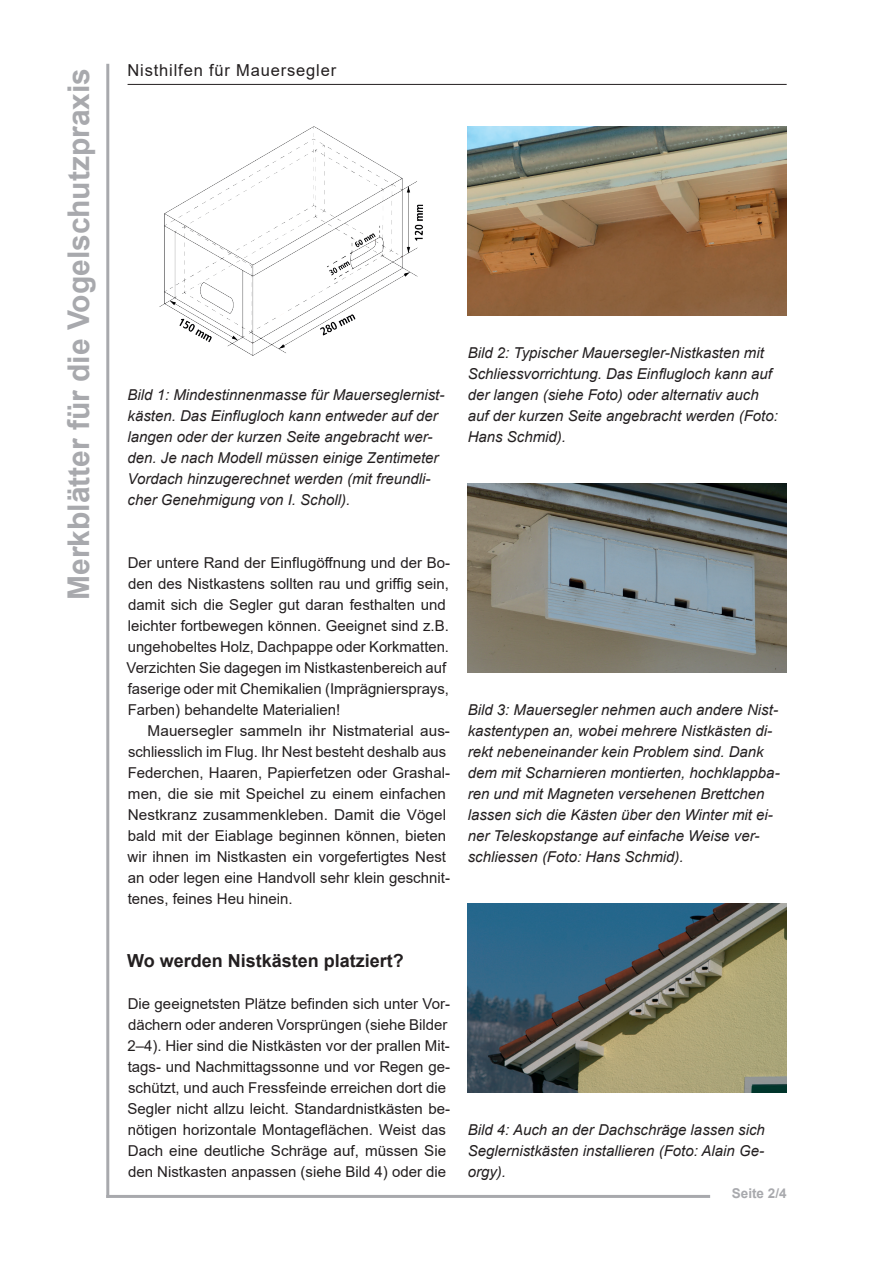
<style>
.page{position:relative;width:893px;height:1263px;background:#fff}
.page>*{position:absolute;margin:0;border:0;box-sizing:border-box;transform-origin:0 0}
.t1{font:700 30px "Arial";color:#a8a9ad}
.t2{font:700 18px "Arial";color:#231f20}
.t3{font:16.5px "Arial";letter-spacing:.05em;color:#231f20}
.t4{font:15px/21px "Arial";color:#231f20}
.t5{font:italic 15px/21px "Arial";color:#231f20}
.t6{font:700 13.5px "Arial";color:#a8a9ad}
</style>
<div class="page">
<hr style="left:128px;top:84px;width:659px;height:1px;background:#231f20">
<hr style="left:106px;top:1195px;width:604px;height:3px;background:#a8a9ad">
<hr style="left:106px;top:64px;width:3px;height:1134px;background:#a8a9ad">
<img style="left:468px;top:127px;width:319px;height:189px">
<img style="left:468px;top:484px;width:319px;height:189px">
<img style="left:468px;top:904px;width:319px;height:189px">
<img style="left:159px;top:126px;width:264px;height:230px">
<h1 class="t1" style="left:58px;top:600px;width:533px;rotate:-90deg">Merkblätter für die Vogelschutzpraxis</h1>
<p class="t3" style="left:128px;top:59px;width:210px">Nisthilfen für Mauersegler</p>
<p class="t5" style="left:128px;top:384px;width:318px">Bild 1: Mindestinnenmasse für Mauerseglernist&shy;kästen. Das Einflugloch kann entweder auf der langen oder der kurzen Seite angebracht wer&shy;den. Je nach Modell müssen einige Zentimeter Vordach hinzugerechnet werden (mit freundli&shy;cher Genehmigung von I. Scholl).</p>
<p class="t5" style="left:468px;top:342px;width:312px">Bild 2: Typischer Mauersegler-Nistkasten mit Schliessvorrichtung. Das Einflugloch kann auf der langen (siehe Foto) oder alternativ auch auf der kurzen Seite angebracht werden (Foto:<br>Hans Schmid).</p>
<p class="t4" style="left:127px;top:552px;width:325px">Der untere Rand der Einflugöffnung und der Bo&shy;den des Nistkastens sollten rau und griffig sein, damit sich die Segler gut daran festhalten und leichter fortbewegen können. Geeignet sind z.B. ungehobeltes Holz, Dachpappe oder Korkmatten.<br>Verzichten Sie dagegen im Nistkastenbereich auf faserige oder mit Chemikalien (Imprägniersprays, Farben) behandelte Materialien!</p>
<p class="t4" style="left:128px;top:720px;width:324px;text-indent:20px">Mauersegler sammeln ihr Nistmaterial aus&shy;schliesslich im Flug. Ihr Nest besteht deshalb aus Federchen, Haaren, Papierfetzen oder Grashal&shy;men, die sie mit Speichel zu einem einfachen Nestkranz zusammenkleben. Damit die Vögel bald mit der Eiablage beginnen können, bieten wir ihnen im Nistkasten ein vorgefertigtes Nest an oder legen eine Handvoll sehr klein geschnit&shy;tenes, feines Heu hinein.</p>
<p class="t5" style="left:468px;top:699px;width:313px">Bild 3: Mauersegler nehmen auch andere Nist&shy;kastentypen an, wobei mehrere Nistkästen di&shy;rekt nebeneinander kein Problem sind. Dank dem mit Scharnieren montierten, hochklappba&shy;ren und mit Magneten versehenen Brettchen lassen sich die Kästen über den Winter mit ei&shy;ner Teleskopstange auf einfache Weise ver&shy;schliessen (Foto: Hans Schmid).</p>
<p class="t2" style="left:127px;top:948px;width:278px">Wo werden Nistkästen platziert?</p>
<p class="t4" style="left:127px;top:993px;width:324px">Die geeignetsten Plätze befinden sich unter Vor&shy;dächern oder anderen Vorsprüngen (siehe Bilder 2–4). Hier sind die Nistkästen vor der prallen Mit&shy;tags- und Nachmittagssonne und vor Regen ge&shy;schützt, und auch Fressfeinde erreichen dort die Segler nicht allzu leicht. Standardnistkästen be&shy;nötigen horizontale Montageflächen. Weist das Dach eine deutliche Schräge auf, müssen Sie den Nistkasten anpassen (siehe Bild 4) oder die</p>
<p class="t5" style="left:468px;top:1119px;width:299px;text-align:justify">Bild 4: Auch an der Dachschräge lassen sich Seglernistkästen installieren (Foto: Alain Ge&shy;orgy).</p>
<p class="t6" style="left:732px;top:1184px;width:56px">Seite 2/4</p>
</div>
